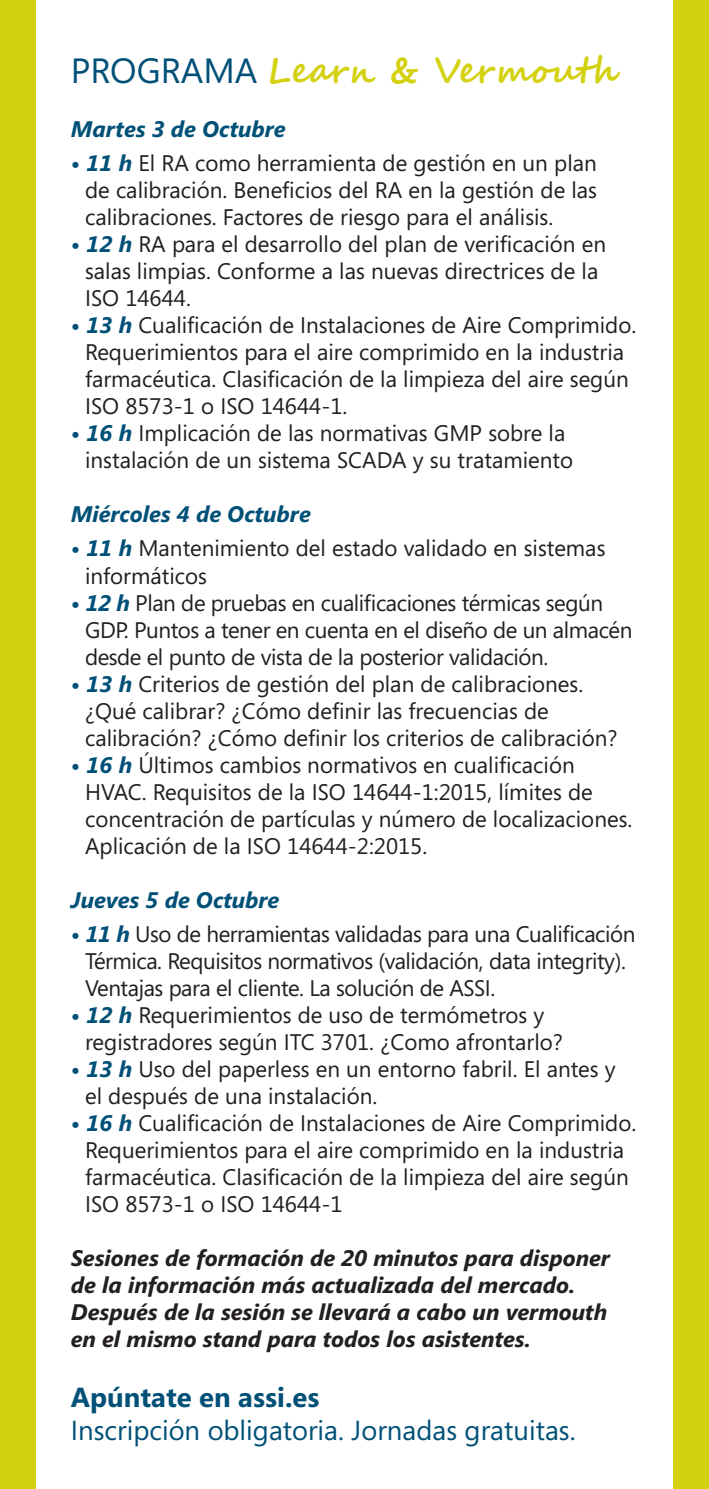
<style>
.page{position:relative;width:709px;height:1489px;background:#fff}
.page>*{position:absolute;margin:0;border:0;box-sizing:border-box;transform-origin:0 0}
.t1{font:700 35px "Segoe Script";color:#d4d110}
.t2{font:27.5px "Segoe";color:#005077}
.t3{font:700 27.5px "Segoe";color:#005077}
.t4{font:22.5px/27px "Segoe";color:#231f20}
.t5{font:22.5px/27px "Segoe";letter-spacing:-.02em;color:#231f20}
.t6{font:italic 700 22.5px/27px "Segoe";color:#231f20}
.t7{font:italic 700 22.5px "Segoe";color:#005077}
.s1{font-family:"Segoe";font-weight:400;color:#005077}
.s2{font-weight:700;color:#005077}
.s3{font-weight:700;font-style:italic;color:#005077}
</style>
<div class="page">
<div style="left:0;top:0;width:35px;height:1488px;background:#d4d110"></div>
<div style="left:673px;top:0;width:36px;height:1488px;background:#d4d110"></div>
<h1 class="t1" style="left:71px;top:42px;width:546px"><span class="s1">PROGRAMA</span> Learn &amp; Vermouth</h1>
<p class="t7" style="left:71px;top:116px;width:216px">Martes 3 de Octubre</p>
<p class="t4" style="left:85px;top:149px;width:513px;text-align:justify;text-indent:-14px"><span class="s2">•</span> <span class="s3">11 h</span> El RA como herramienta de gestión en un plan de calibración. Beneficios del RA en la gestión de las calibraciones. Factores de riesgo para el análisis.</p>
<p class="t4" style="left:85px;top:230px;width:522px;text-indent:-14px"><span class="s2">•</span> <span class="s3">12 h</span> RA para el desarrollo del plan de verificación en salas limpias. Conforme a las nuevas directrices de la<br>ISO 14644.</p>
<p class="t4" style="left:85px;top:311px;width:553px;text-indent:-14px"><span class="s2">•</span> <span class="s3">13 h</span> Cualificación de Instalaciones de Aire Comprimido.<br>Requerimientos para el aire comprimido en la industria farmacéutica. Clasificación de la limpieza del aire según ISO 8573-1 o ISO 14644-1.</p>
<p class="t4" style="left:85px;top:419px;width:489px;text-indent:-14px"><span class="s2">•</span> <span class="s3">16 h</span> Implicación de las normativas GMP sobre la instalación de un sistema SCADA y su tratamiento</p>
<p class="t7" style="left:71px;top:501px;width:241px">Miércoles 4 de Octubre</p>
<p class="t4" style="left:85px;top:534px;width:522px;text-indent:-14px"><span class="s2">•</span> <span class="s3">11 h</span> Mantenimiento del estado validado en sistemas informáticos</p>
<p class="t5" style="left:85px;top:588px;width:549px;text-indent:-14px"><span class="s2">•</span> <span class="s3">12 h</span> Plan de pruebas en cualificaciones térmicas según<br>GDP. Puntos a tener en cuenta en el diseño de un almacén desde el punto de vista de la posterior validación.</p>
<p class="t4" style="left:85px;top:669px;width:534px;text-indent:-14px"><span class="s2">•</span> <span class="s3">13 h</span> Criterios de gestión del plan de calibraciones. ¿Qué calibrar? ¿Cómo definir las frecuencias de calibración? ¿Cómo definir los criterios de calibración?</p>
<p class="t4" style="left:85px;top:750px;width:548px;text-indent:-14px"><span class="s2">•</span> <span class="s3">16 h</span> Últimos cambios normativos en cualificación HVAC. Requisitos de la ISO 14644-1:2015, límites de concentración de partículas y número de localizaciones.<br>Aplicación de la ISO 14644-2:2015.</p>
<p class="t7" style="left:71px;top:886px;width:210px">Jueves 5 de Octubre</p>
<p class="t5" style="left:85px;top:919px;width:552px;text-indent:-14px"><span class="s2">•</span> <span class="s3">11 h</span> Uso de herramientas validadas para una Cualificación<br>Térmica. Requisitos normativos (validación, data integrity).<br>Ventajas para el cliente. La solución de ASSI.</p>
<p class="t4" style="left:85px;top:1000px;width:479px;text-indent:-14px"><span class="s2">•</span> <span class="s3">12 h</span> Requerimientos de uso de termómetros y registradores según ITC 3701. ¿Como afrontarlo?</p>
<p class="t4" style="left:85px;top:1054px;width:532px;text-indent:-14px"><span class="s2">•</span> <span class="s3">13 h</span> Uso del paperless en un entorno fabril. El antes y el después de una instalación.</p>
<p class="t4" style="left:85px;top:1108px;width:553px;text-indent:-14px"><span class="s2">•</span> <span class="s3">16 h</span> Cualificación de Instalaciones de Aire Comprimido.<br>Requerimientos para el aire comprimido en la industria farmacéutica. Clasificación de la limpieza del aire según ISO 8573-1 o ISO 14644-1</p>
<p class="t6" style="left:71px;top:1244px;width:540px">Sesiones de formación de 20 minutos para disponer de la información más actualizada del mercado.<br>Después de la sesión se llevará a cabo un vermouth en el mismo stand para todos los asistentes.</p>
<p class="t3" style="left:71px;top:1377px;width:250px">Apúntate en assi.es</p>
<p class="t2" style="left:71px;top:1411px;width:506px">Inscripción obligatoria. Jornadas gratuitas.</p>
</div>
